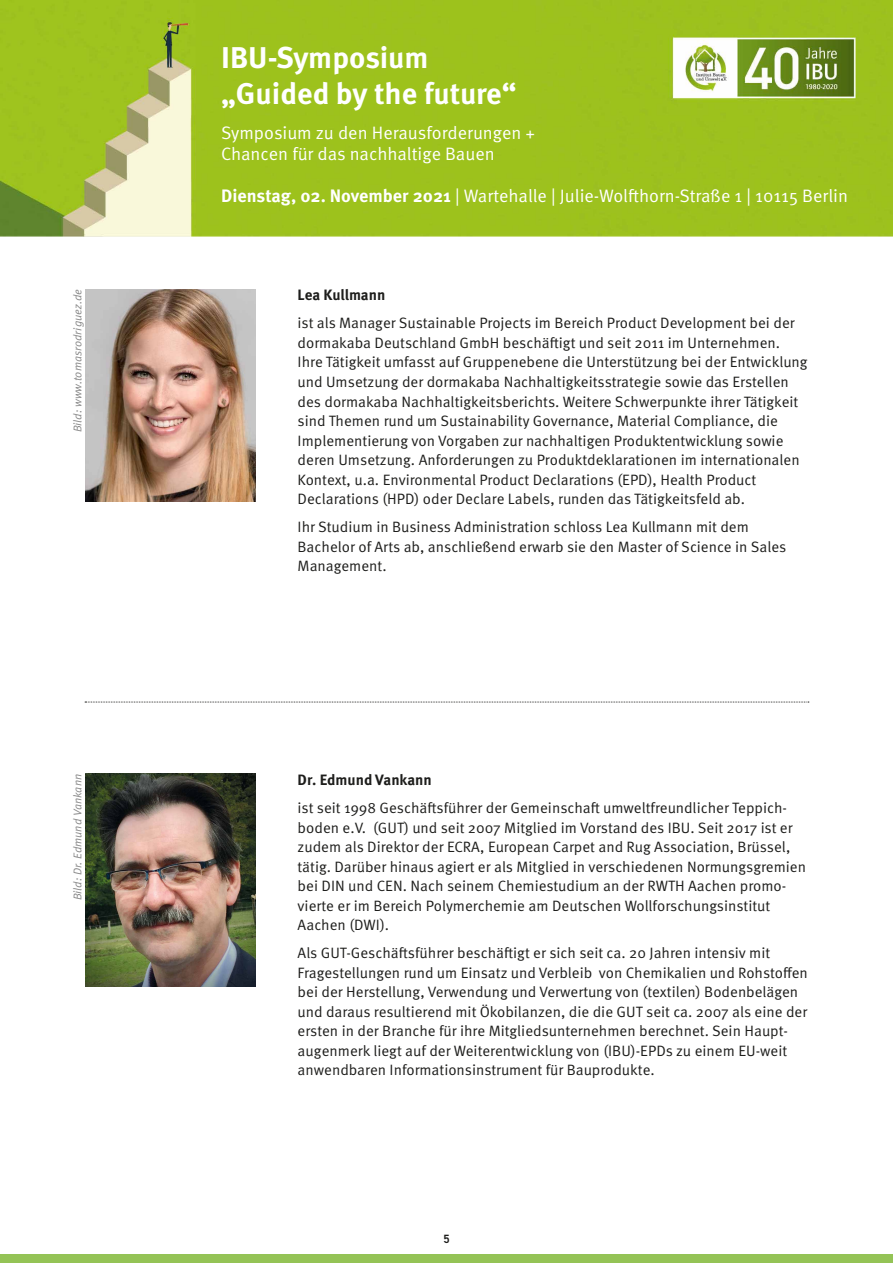
<style>
.page{position:relative;width:893px;height:1263px;background:#fff}
.page>*{position:absolute;margin:0;border:0;box-sizing:border-box;transform-origin:0 0}
.t1{font:700 30px/36px "Meta Pro";color:#fff}
.t2{font:18px/21.6px "Meta Pro Norm";color:#fff}
.t3{font:15px/19.5px "Meta Pro Norm";color:#1d1d1b}
.t4{font:700 15px "Meta Pro";color:#1d1d1b}
.t5{font:600 12px "DIN2014";color:#1d1d1b}
.t6{font:11.25px "Meta Pro Norm Ita";color:#878787}
.s1{font-family:"Meta Pro";font-weight:700}
</style>
<div class="page">
<div style="left:0;top:1254px;width:893px;height:9px;background:#94c356"></div>
<img style="left:0;top:0;width:893px;height:236px">
<img style="left:85px;top:289px;width:170px;height:213px">
<img style="left:85px;top:774px;width:170px;height:212px">
<svg style="left:85px;top:702px;width:724px;height:1px"></svg>
<p class="t6" style="left:69px;top:432px;width:145px;rotate:-90deg">Bild: www.tomasrodriguez.de</p>
<p class="t6" style="left:69px;top:900px;width:128px;rotate:-90deg">Bild: Dr. Edmund Vankann</p>
<h1 class="t1" style="left:221px;top:38px;width:297px">IBU-Symposium „Guided by the future“</h1>
<p class="t2" style="left:221px;top:120px;width:316px">Symposium zu den Herausforderungen +<br>Chancen für das nachhaltige Bauen</p>
<p class="t2" style="left:221px;top:184px;width:628px"><span class="s1">Dienstag, 02. November 2021</span> | Wartehalle | Julie-Wolfthorn-Straße 1 | 10115 Berlin</p>
<p class="t4" style="left:298px;top:284px;width:89px">Lea Kullmann</p>
<p class="t3" style="left:298px;top:313px;width:511px">ist als Manager Sustainable Projects im Bereich Product Development bei der dormakaba Deutschland GmbH beschäftigt und seit 2011 im Unternehmen.<br>Ihre Tätigkeit umfasst auf Gruppenebene die Unterstützung bei der Entwicklung und Umsetzung der dormakaba Nachhaltigkeitsstrategie sowie das Erstellen des dormakaba Nachhaltigkeitsberichts. Weitere Schwerpunkte ihrer Tätigkeit sind Themen rund um Sustainability Governance, Material Compliance, die Implementierung von Vorgaben zur nachhaltigen Produktentwicklung sowie deren Umsetzung. Anforderungen zu Produktdeklarationen im internationalen Kontext, u.a. Environmental Product Declarations (EPD), Health Product Declarations (HPD) oder Declare Labels, runden das Tätigkeitsfeld ab.</p>
<p class="t3" style="left:298px;top:516px;width:490px">Ihr Studium in Business Administration schloss Lea Kullmann mit dem<br>Bachelor of Arts ab, anschließend erwarb sie den Master of Science in Sales<br>Management.</p>
<p class="t4" style="left:298px;top:768px;width:136px">Dr. Edmund Vankann</p>
<p class="t3" style="left:298px;top:797px;width:510px">ist seit 1998 Geschäftsführer der Gemeinschaft umweltfreundlicher Teppich&shy;boden e.V. (GUT) und seit 2007 Mitglied im Vorstand des IBU. Seit 2017 ist er zudem als Direktor der ECRA, European Carpet and Rug Association, Brüssel, tätig. Darüber hinaus agiert er als Mitglied in verschiedenen Normungsgremien bei DIN und CEN. Nach seinem Chemiestudium an der RWTH Aachen promo&shy;vierte er im Bereich Polymerchemie am Deutschen Wollforschungsinstitut Aachen (DWI).</p>
<p class="t3" style="left:298px;top:942px;width:512px">Als GUT-Geschäftsführer beschäftigt er sich seit ca. 20 Jahren intensiv mit Fragestellungen rund um Einsatz und Verbleib von Chemikalien und Rohstoffen bei der Herstellung, Verwendung und Verwertung von (textilen) Bodenbelägen und daraus resultierend mit Ökobilanzen, die die GUT seit ca. 2007 als eine der ersten in der Branche für ihre Mitgliedsunternehmen berechnet. Sein Haupt&shy;augenmerk liegt auf der Weiterentwicklung von (IBU)-EPDs zu einem EU-weit anwendbaren Informationsinstrument für Bauprodukte.</p>
<p class="t5" style="left:443px;top:1230px;width:8px">5</p>
</div>
